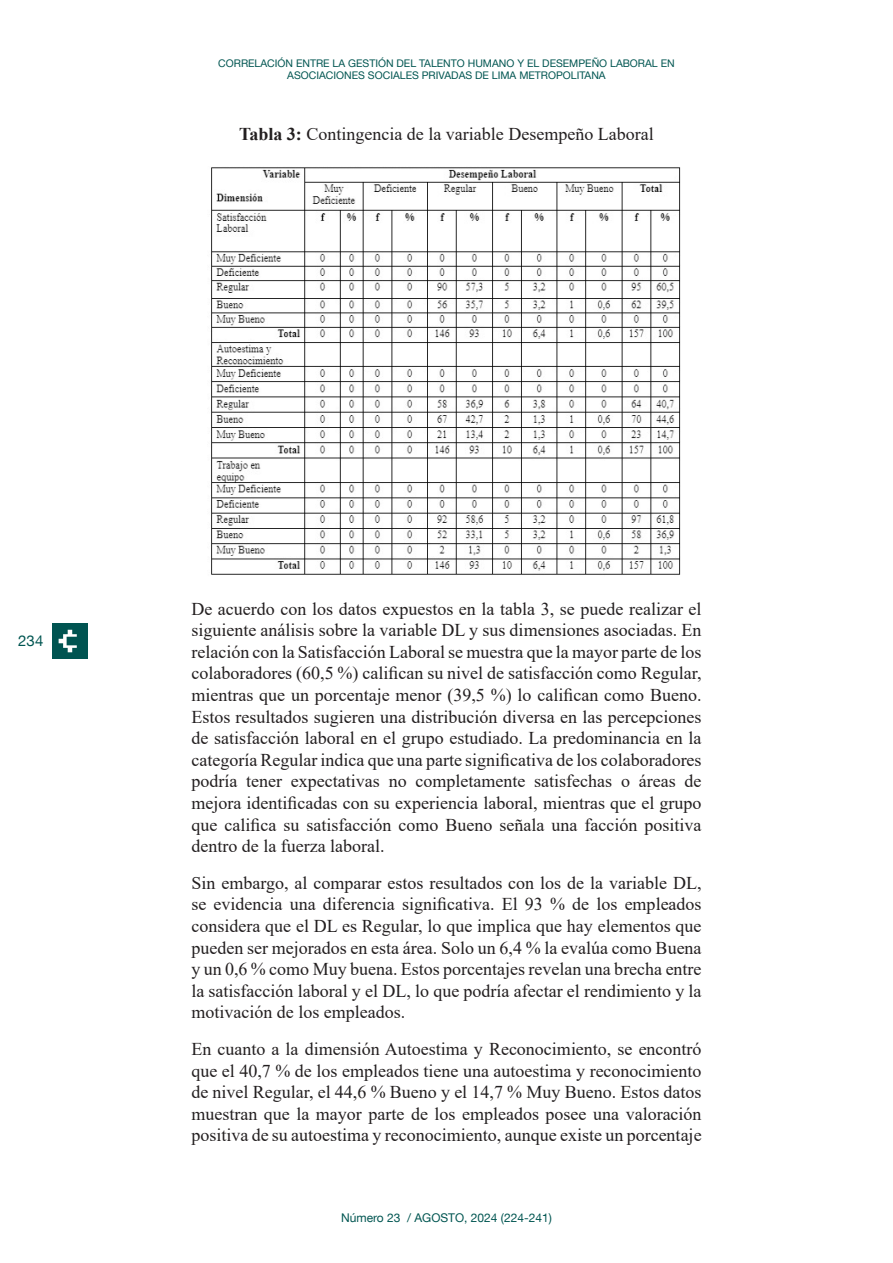
<style>
.page{position:relative;width:893px;height:1263px;background:#fff}
.page>*{position:absolute;margin:0;border:0;box-sizing:border-box;transform-origin:0 0}
.t1{font:18px/21.6px "Times New Roman";color:#231f20;text-align:justify}
.t2{font:15px "Helvetica Neue LT Com";color:#005551}
.t3{font:12px "Helvetica Neue LT Com";color:#005551}
.t4{font:10.5px/12px "Helvetica Neue LT Com";color:#005551;text-align:center}
.s1{font-weight:700}
</style>
<div class="page">
<div style="left:52px;top:623px;width:35px;height:35px;background:#005451"></div>
<svg style="left:59px;top:630px;width:18px;height:22px"></svg>
<img style="left:211px;top:167px;width:470px;height:408px">
<p class="t4" style="left:218px;top:57px;width:458px">CORRELACIÓN ENTRE LA GESTIÓN DEL TALENTO HUMANO Y EL DESEMPEÑO LABORAL EN<br>ASOCIACIONES SOCIALES PRIVADAS DE LIMA METROPOLITANA</p>
<p class="t1" style="left:239px;top:123px;width:416px"><span class="s1">Tabla 3:</span> Contingencia de la variable Desempeño Laboral</p>
<p class="t2" style="left:18px;top:631px;width:27px">234</p>
<p class="t1" style="left:191px;top:597px;width:512px">De acuerdo con los datos expuestos en la tabla 3, se puede realizar el siguiente análisis sobre la variable DL y sus dimensiones asociadas. En relación con la Satisfacción Laboral se muestra que la mayor parte de los colaboradores (60,5 %) califican su nivel de satisfacción como Regular, mientras que un porcentaje menor (39,5 %) lo califican como Bueno.<br>Estos resultados sugieren una distribución diversa en las percepciones de satisfacción laboral en el grupo estudiado. La predominancia en la categoría Regular indica que una parte significativa de los colaboradores podría tener expectativas no completamente satisfechas o áreas de mejora identificadas con su experiencia laboral, mientras que el grupo que califica su satisfacción como Bueno señala una facción positiva dentro de la fuerza laboral.</p>
<p class="t1" style="left:191px;top:871px;width:512px">Sin embargo, al comparar estos resultados con los de la variable DL, se evidencia una diferencia significativa. El 93 % de los empleados considera que el DL es Regular, lo que implica que hay elementos que pueden ser mejorados en esta área. Solo un 6,4 % la evalúa como Buena y un 0,6 % como Muy buena. Estos porcentajes revelan una brecha entre la satisfacción laboral y el DL, lo que podría afectar el rendimiento y la motivación de los empleados.</p>
<p class="t1" style="left:191px;top:1038px;width:512px">En cuanto a la dimensión Autoestima y Reconocimiento, se encontró que el 40,7 % de los empleados tiene una autoestima y reconocimiento de nivel Regular, el 44,6 % Bueno y el 14,7 % Muy Bueno. Estos datos muestran que la mayor parte de los empleados posee una valoración positiva de su autoestima y reconocimiento, aunque existe un porcentaje</p>
<p class="t3" style="left:341px;top:1211px;width:212px">Número 23 / AGOSTO, 2024 (224-241)</p>
</div>
